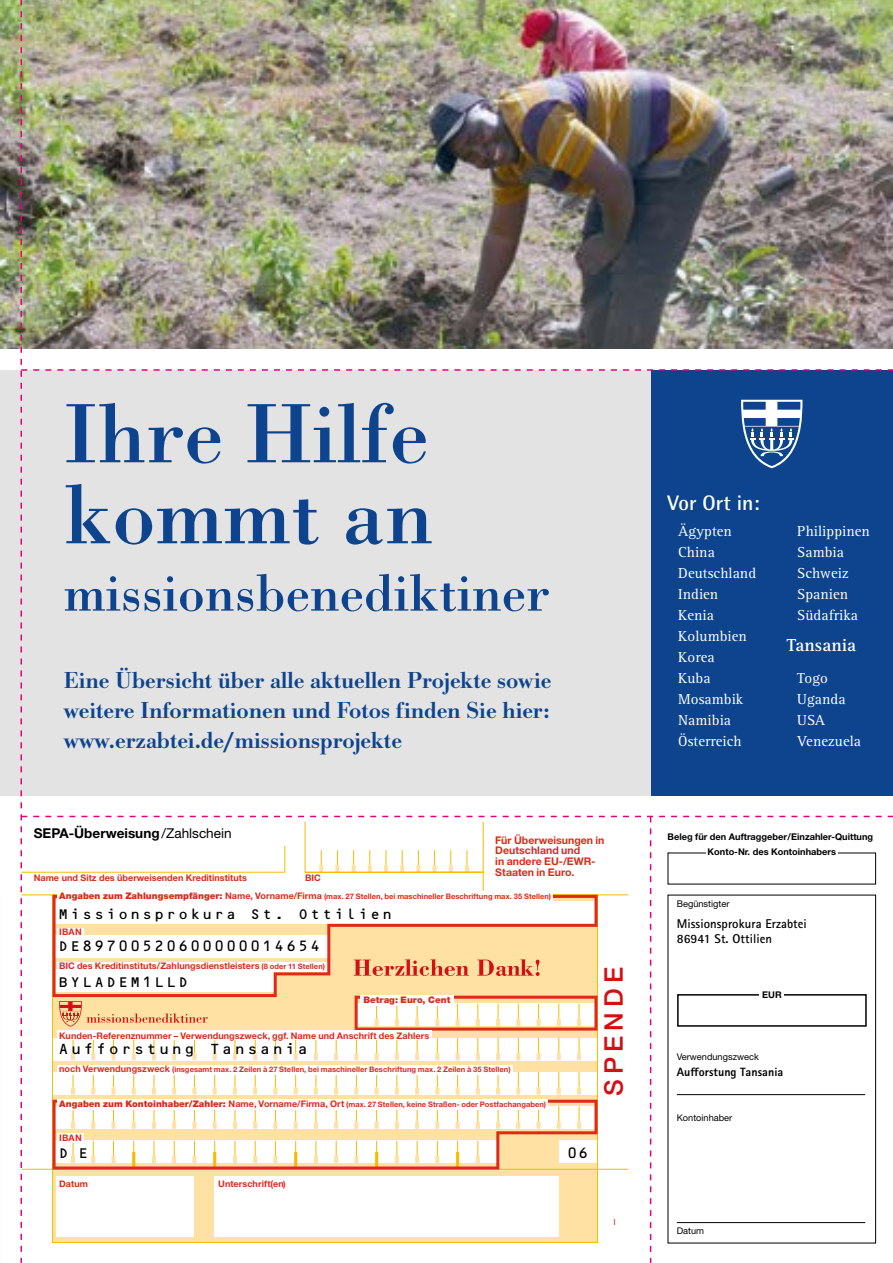
<style>
.page{position:relative;width:893px;height:1263px;background:#fff}
.page>*{position:absolute;margin:0;border:0;box-sizing:border-box;transform-origin:0 0}
.t1{font:500 25.65px "Helvetica Neue LT Std";letter-spacing:.2em;color:#d31014}
.t2{font:500 24px/30px "Bodoni URW";color:#0d448d;text-align:justify}
.t3{font:700 21px "Rotis Semi Sans Pro";letter-spacing:.005em;color:#fff}
.t4{font:700 18px "Rotis Serif Std";letter-spacing:.005em;color:#fff}
.t5{font:15px/21px "Rotis Serif Std";letter-spacing:.005em;color:#fff}
.t6{font:15px "OCRB Std";letter-spacing:.12em;color:#000}
.t7{font:14.25px "OCRB Std";letter-spacing:.12em;color:#000}
.t8{font:700 13.5px "Helvetica Neue LT Pro";color:#000}
.t9{font:700 12.75px/15px "Rotis Sans Serif Pro";letter-spacing:.005em;color:#000}
.t10{font:800 12px "Rotis Sans Serif Pro";letter-spacing:.005em;color:#000}
.t11{font:700 10.5px/10.6px "Helvetica Neue LT Pro";color:#dd2a1b}
.t12{font:700 9.3px/15.1px "Helvetica Neue LT Std";color:#000;text-align:center}
.t13{font:9.3px "Helvetica Neue LT Std";color:#000}
.t14{font:700 9px "Helvetica Neue LT Pro";letter-spacing:.005em;color:#dd2a1b}
.t15{font:900 9px "Helvetica Neue LT Std";color:#dd2a1b}
.t16{font:8.55px "Helvetica Neue LT Pro";color:#dd2a1b}
.t17{font:700 7.5px "Helvetica Neue LT Pro";letter-spacing:.005em;color:#dd2a1b}
.s1{font-weight:400}
.s2{font-family:"Helvetica Neue LT Std";font-weight:900;font-size:9px}
.s3{font-size:9px}
.s4{font-size:7.5px}
.s5{font-size:8.55px}
</style>
<div class="page">
<img style="left:0;top:0;width:21px;height:348px">
<div style="left:0;top:370px;width:651px;height:425px;background:#e3e3e3"></div>
<img style="left:21px;top:0;width:872px;height:1263px">
<h2 class="t2" style="left:64px;top:666px;width:489px">Eine Übersicht über alle aktuellen Projekte sowie weitere Informationen und Fotos finden Sie hier: www.erzabtei.de/missionsprojekte</h2>
<h3 class="t8" style="left:34px;top:824px;width:199px">SEPA-Überweisung<span class="s1">/Zahlschein</span></h3>
<p class="t14" style="left:34px;top:872px;width:215px">Name und Sitz des überweisenden Kreditinstituts</p>
<p class="t14" style="left:305px;top:872px;width:17px">BIC</p>
<h3 class="t11" style="left:495px;top:834px;width:111px">Für Überweisungen in<br>Deutschland und<br>in andere EU-/EWR-<br>Staaten in Euro.</h3>
<p class="t17" style="left:59px;top:892px;width:493px"><span class="s2">Angaben zum Zahlungsempfänger:</span> <span class="s3">Name, Vorname/Firma</span> (max. 27 Stellen, bei maschineller Beschriftung max. 35 Stellen)</p>
<h3 class="t7" style="left:58px;top:906px;width:336px">Missionsprokura St. Ottilien</h3>
<p class="t14" style="left:59px;top:926px;width:24px">IBAN</p>
<h3 class="t7" style="left:58px;top:938px;width:264px">DE89700520600000014654</h3>
<p class="t14" style="left:59px;top:960px;width:267px">BIC des Kreditinstituts/Zahlungsdienstleisters <span class="s4">(8 oder 11 Stellen)</span></p>
<h3 class="t7" style="left:58px;top:975px;width:132px">BYLADEM1LLD</h3>
<p class="t15" style="left:363px;top:994px;width:89px">Betrag: Euro, Cent</p>
<p class="t14" style="left:59px;top:1030px;width:372px">Kunden-Referenznummer – Verwendungszweck, ggf. Name und Anschrift des Zahlers</p>
<p class="t17" style="left:59px;top:1065px;width:453px"><span class="s3">noch Verwendungszweck</span> (insgesamt max. 2 Zeilen à 27 Stellen, bei maschineller Beschriftung max. 2 Zeilen à 35 Stellen)</p>
<h3 class="t6" style="left:58px;top:1041px;width:252px">Aufforstung Tansania</h3>
<p class="t17" style="left:59px;top:1099px;width:488px"><span class="s2">Angaben zum Kontoinhaber/Zahler:</span> <span class="s3">Name, Vorname/Firma, Ort</span> (max. 27 Stellen, keine Straßen- oder Postfachangaben)</p>
<p class="t14" style="left:59px;top:1132px;width:24px">IBAN</p>
<h3 class="t7" style="left:58px;top:1146px;width:31px">D E</h3>
<h3 class="t7" style="left:567px;top:1146px;width:23px">06</h3>
<p class="t14" style="left:59px;top:1178px;width:30px">Datum</p>
<p class="t14" style="left:218px;top:1178px;width:69px">Unterschrift(en<span class="s5">)</span></p>
<h1 class="t1" style="left:598px;top:1096px;width:131px;rotate:-90deg">SPENDE</h1>
<p class="t16" style="left:614px;top:1217px;width:4px">I</p>
<h3 class="t3" style="left:668px;top:489px;width:93px">Vor Ort in:</h3>
<h3 class="t5" style="left:678px;top:520px;width:79px">Ägypten<br>China<br>Deutschland<br>Indien<br>Kenia<br>Kolumbien<br>Korea<br>Kuba<br>Mosambik<br>Namibia<br>Österreich</h3>
<h3 class="t5" style="left:797px;top:520px;width:74px">Philippinen<br>Sambia<br>Schweiz<br>Spanien<br>Südafrika</h3>
<h3 class="t4" style="left:787px;top:635px;width:71px">Tansania</h3>
<h3 class="t5" style="left:797px;top:667px;width:65px">Togo<br>Uganda<br>USA<br>Venezuela</h3>
<p class="t12" style="left:668px;top:829px;width:207px">Beleg für den Auftraggeber/Einzahler-Quittung<br>Konto-Nr. des Kontoinhabers</p>
<p class="t13" style="left:677px;top:898px;width:54px">Begünstigter</p>
<h3 class="t9" style="left:677px;top:916px;width:132px">Missionsprokura Erzabtei<br>86941 St. Ottilien</h3>
<p class="t12" style="left:762px;top:987px;width:21px">EUR</p>
<p class="t13" style="left:677px;top:1051px;width:83px">Verwendungszweck</p>
<h3 class="t10" style="left:677px;top:1064px;width:108px">Aufforstung Tansania</h3>
<p class="t13" style="left:677px;top:1112px;width:57px">Kontoinhaber</p>
<p class="t13" style="left:677px;top:1225px;width:29px">Datum</p>
</div>
